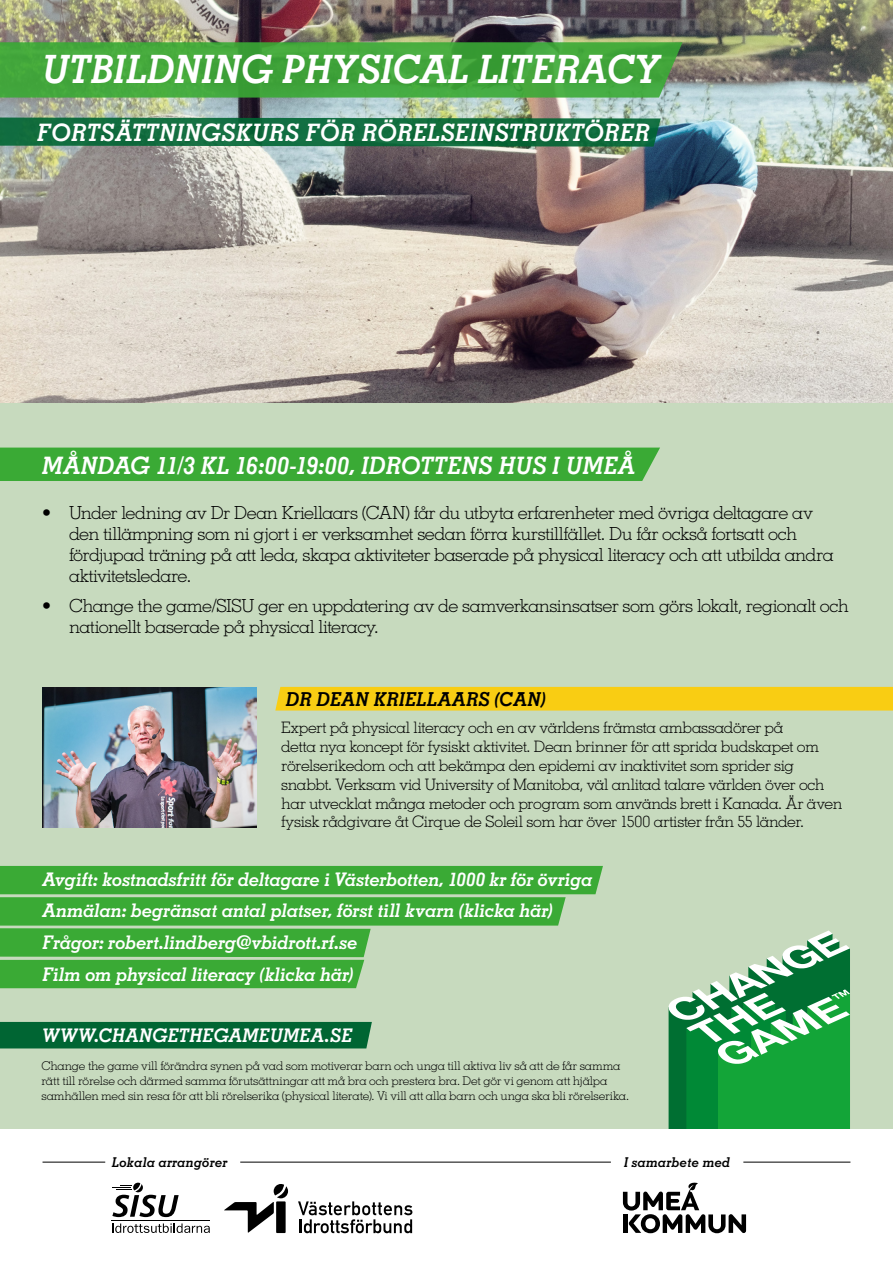
<style>
.page{position:relative;width:893px;height:1263px;background:#fff}
.page>*{position:absolute;margin:0;border:0;box-sizing:border-box;transform-origin:0 0}
.t1{font:italic 700 39px "Memphis";letter-spacing:-.02em;color:#fff}
.t2{font:italic 700 24px "Memphis";letter-spacing:-.01em;color:#fff}
.t3{font:italic 700 19.2px "Memphis";letter-spacing:-.01em;color:#000}
.t4{font:italic 700 18.75px/31.5px "Memphis";letter-spacing:-.025em;color:#fff}
.t5{font:300 18px/21px "Memphis";letter-spacing:-.03em;color:#000}
.t6{font:300 15.75px/18.9px "Memphis";letter-spacing:-.03em;color:#000}
.t7{font:italic 700 13.5px "Memphis";color:#000}
.t8{font:300 12px/15px "Memphis";letter-spacing:-.01em;color:#000}
</style>
<div class="page">
<div style="left:0;top:349px;width:893px;height:780px;background:#c7dabe"></div>
<div style="left:0;top:1022px;width:372px;height:26px;background:#006533"></div>
<svg style="left:669px;top:930px;width:181px;height:199px"></svg>
<img style="left:0;top:0;width:893px;height:403px">
<svg style="left:0;top:42px;width:682px;height:56px;background:#44a63e"></svg>
<div style="left:0;top:448px;width:660px;height:33px;background:#3aaa35"></div>
<div style="left:275px;top:687px;width:618px;height:23px;background:#f9cd13"></div>
<svg style="left:0;top:118px;width:661px;height:29px;background:#166e42"></svg>
<img style="left:43px;top:688px;width:214px;height:140px">
<svg style="left:0;top:866px;width:603px;height:122px"></svg>
<hr style="left:43px;top:1162px;width:62px;height:1px;background:#000">
<hr style="left:240px;top:1162px;width:371px;height:1px;background:#000">
<svg style="left:112px;top:1183px;width:67px;height:34px"></svg>
<hr style="left:112px;top:1220px;width:98px;height:1px;background:#000">
<svg style="left:112px;top:1223px;width:98px;height:10px"></svg>
<svg style="left:623px;top:1182px;width:123px;height:51px"></svg>
<svg style="left:298px;top:1201px;width:114px;height:32px"></svg>
<svg style="left:224px;top:1184px;width:64px;height:49px"></svg>
<hr style="left:743px;top:1162px;width:107px;height:1px;background:#000">
<h1 class="t1" style="left:43px;top:45px;width:620px">UTBILDNING PHYSICAL LITERACY</h1>
<h2 class="t2" style="left:37px;top:118px;width:615px">FORTSÄTTNINGSKURS FÖR RÖRELSEINSTRUKTÖRER</h2>
<h2 class="t2" style="left:42px;top:450px;width:595px">MÅNDAG 11/3 KL 16:00-19:00, IDROTTENS HUS I UMEÅ</h2>
<p class="t5" style="left:69px;top:502px;width:766px;text-indent:-27px">• Under ledning av Dr Dean Kriellaars (CAN) får du utbyta erfarenheter med övriga deltagare av den tillämpning som ni gjort i er verksamhet sedan förra kurstillfället. Du får också fortsatt och fördjupad träning på att leda, skapa aktiviteter baserade på physical literacy och att utbilda andra aktivitetsledare.</p>
<p class="t5" style="left:69px;top:594px;width:781px;text-indent:-27px">• Change the game/SISU ger en uppdatering av de samverkansinsatser som görs lokalt, regionalt och nationellt baserade på physical literacy.</p>
<p class="t3" style="left:286px;top:687px;width:262px">DR DEAN KRIELLAARS (CAN)</p>
<p class="t6" style="left:281px;top:717px;width:563px">Expert på physical literacy och en av världens främsta ambassadörer på<br>detta nya koncept för fysiskt aktivitet. Dean brinner för att sprida budskapet om rörelserikedom och att bekämpa den epidemi av inaktivitet som sprider sig snabbt. Verksam vid University of Manitoba, väl anlitad talare världen över och har utvecklat många metoder och program som används brett i Kanada. Är även fysisk rådgivare åt Cirque de Soleil som har över 1500 artister från 55 länder.</p>
<p class="t4" style="left:43px;top:863px;width:552px">Avgift: kostnadsfritt för deltagare i Västerbotten, 1000 kr för övriga Anmälan: begränsat antal platser, först till kvarn (klicka här)<br>Frågor: robert.lindberg@vbidrott.rf.se<br>Film om physical literacy (klicka här)</p>
<p class="t4" style="left:43px;top:1019px;width:312px">WWW.CHANGETHEGAMEUMEA.SE</p>
<p class="t8" style="left:41px;top:1058px;width:589px">Change the game vill förändra synen på vad som motiverar barn och unga till aktiva liv så att de får samma rätt till rörelse och därmed samma förutsättningar att må bra och prestera bra. Det gör vi genom att hjälpa samhällen med sin resa för att bli rörelserika (physical literate). Vi vill att alla barn och unga ska bli rörelserika.</p>
<p class="t7" style="left:112px;top:1154px;width:117px">Lokala arrangörer</p>
<p class="t7" style="left:624px;top:1154px;width:108px">I samarbete med</p>
</div>
